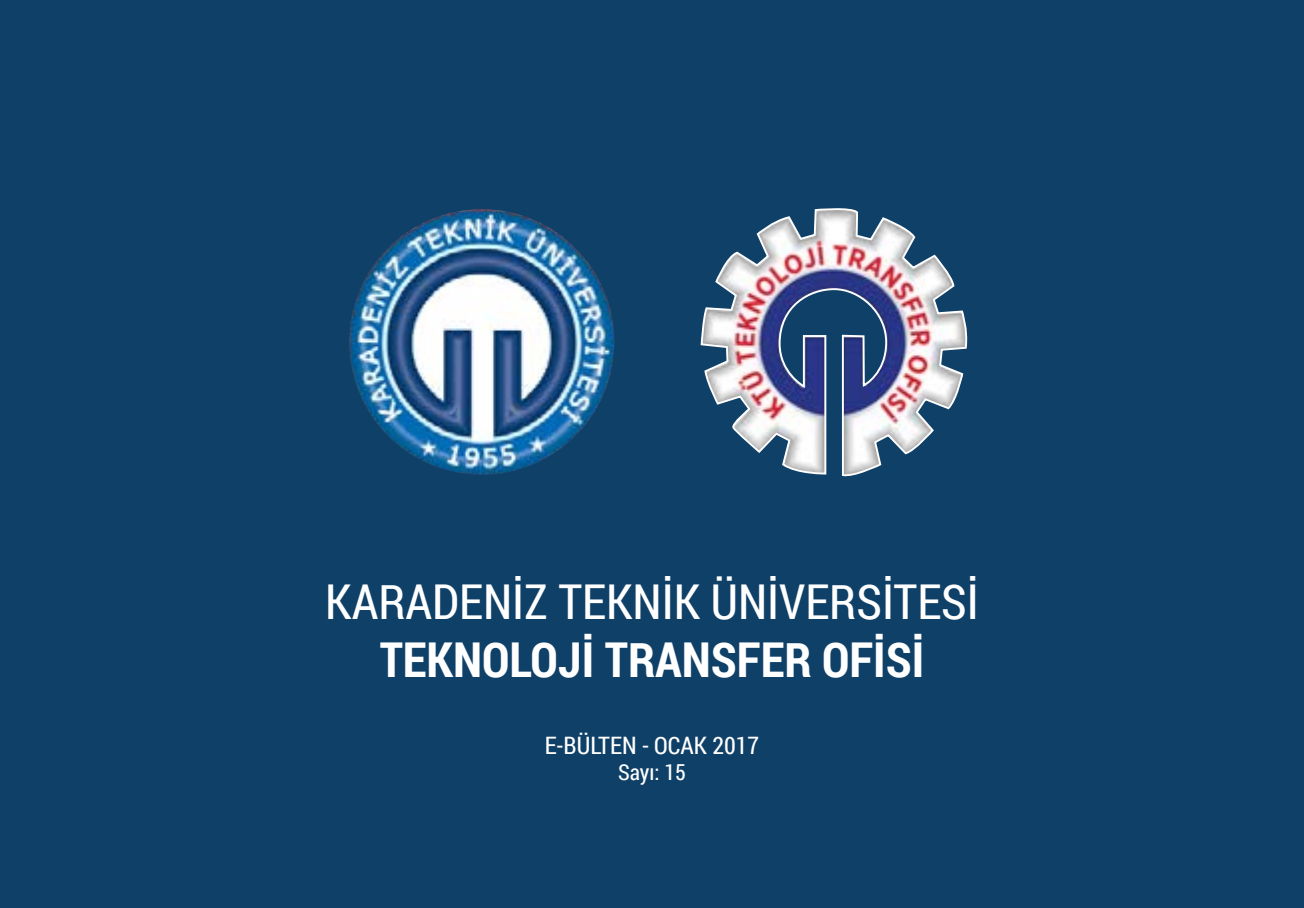
<style>
.page{position:relative;width:1304px;height:908px;background:#fff}
.page>*{position:absolute;margin:0;border:0;box-sizing:border-box;transform-origin:0 0}
.t1{font:48px "Roboto Condensed";color:#fff}
.t2{font:700 48px "Roboto Condensed";color:#fff}
.t3{font:24px "Roboto Condensed";color:#fff}
.t4{font:22px "Roboto Condensed";color:#fff}
</style>
<div class="page">
<div style="left:0;top:0;width:1304px;height:907px;background:#0f4068"></div>
<img style="left:348px;top:208px;width:267px;height:267px;border-radius:132px">
<img style="left:700px;top:208px;width:268px;height:269px">
<p class="t1" style="left:325px;top:568px;width:655px">KARADENİZ TEKNİK ÜNİVERSİTESİ</p>
<p class="t2" style="left:380px;top:625px;width:546px">TEKNOLOJİ TRANSFER OFİSİ</p>
<p class="t3" style="left:545px;top:728px;width:216px">E-BÜLTEN - OCAK 2017</p>
<p class="t4" style="left:618px;top:756px;width:69px">Sayı: 15</p>
</div>
